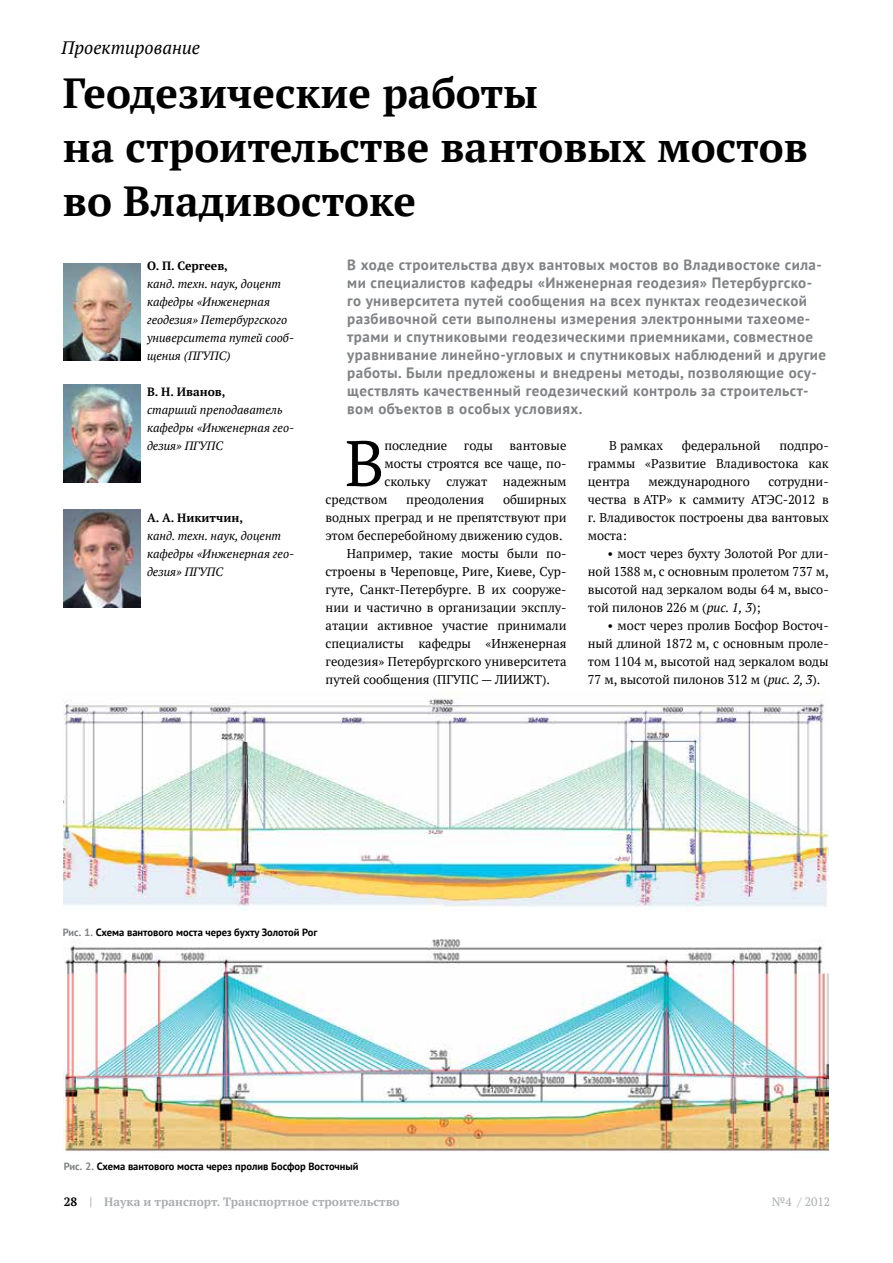
<style>
.page{position:relative;width:893px;height:1263px;background:#fff}
.page>*{position:absolute;margin:0;border:0;box-sizing:border-box;transform-origin:0 0}
.t1{font:64.2px "PT Serif";color:#000}
.t2{font:700 42px/54px "PT Serif";color:#000}
.t3{font:italic 18px "PT Serif";color:#000}
.t4{font:700 15px/18px "PT Sans";letter-spacing:.03em;color:#808285}
.t5{font:12.75px/18px "PT Serif";color:#000;text-align:justify}
.t6{font:italic 12px/18px "PT Serif";color:#000}
.t7{font:700 12px "PT Serif";color:#abadb0}
.t8{font:700 12px "PT Serif";color:#000}
.t9{font:12px "PT Serif";color:#abadb0}
.t10{font:700 10.5px "PT Sans";color:#000}
.s1{font-style:italic}
.s2{color:#808285}
.s3{color:#000}
</style>
<div class="page">
<img style="left:64px;top:263px;width:76px;height:98px">
<img style="left:64px;top:385px;width:76px;height:97px">
<img style="left:64px;top:509px;width:76px;height:98px">
<img style="left:64px;top:699px;width:764px;height:211px">
<img style="left:64px;top:940px;width:765px;height:212px">
<h3 class="t3" style="left:62px;top:36px;width:140px">Проектирование</h3>
<h2 class="t2" style="left:63px;top:65px;width:746px">Геодезические работы<br>на строительстве вантовых мостов во Владивостоке</h2>
<p class="t4" style="left:347px;top:255px;width:480px">В ходе строительства двух вантовых мостов во Владивостоке сила&shy;ми специалистов кафедры «Инженерная геодезия» Петербургско&shy;го университета путей сообщения на всех пунктах геодезической разбивочной сети выполнены измерения электронными тахеоме&shy;трами и спутниковыми геодезическими приемниками, совместное уравнивание линейно-угловых и спутниковых наблюдений и другие работы. Были предложены и внедрены методы, позволяющие осу&shy;ществлять качественный геодезический контроль за строительст&shy;вом объектов в особых условиях.</p>
<p class="t8" style="left:147px;top:258px;width:82px">О. П. Сергеев,</p>
<p class="t6" style="left:147px;top:275px;width:149px">канд. техн. наук, доцент кафедры «Инженерная геодезия» Петербургского университета путей сооб&shy;щения (ПГУПС)</p>
<p class="t8" style="left:147px;top:384px;width:80px">В. Н. Иванов,</p>
<p class="t6" style="left:147px;top:401px;width:149px">старший преподаватель кафедры «Инженерная гео&shy;дезия» ПГУПС</p>
<h1 class="t1" style="left:345px;top:422px;width:41px">В</h1>
<p class="t5" style="left:384px;top:436px;width:64px">последние</p>
<p class="t5" style="left:464px;top:436px;width:31px">годы</p>
<p class="t5" style="left:510px;top:436px;width:58px">вантовые</p>
<p class="t5" style="left:609px;top:436px;width:55px">В рамках</p>
<p class="t5" style="left:682px;top:436px;width:80px">федеральной</p>
<p class="t5" style="left:588px;top:436px;width:242px;text-indent:192px">подпро&shy;граммы «Развитие Владивостока как центра</p>
<p class="t5" style="left:384px;top:454px;width:184px">мосты строятся все чаще, по-</p>
<p class="t5" style="left:384px;top:472px;width:184px">скольку служат надежным</p>
<p class="t5" style="left:326px;top:490px;width:63px">средством</p>
<p class="t5" style="left:406px;top:490px;width:79px">преодоления</p>
<p class="t5" style="left:503px;top:490px;width:65px">обширных</p>
<p class="t5" style="left:326px;top:508px;width:242px">водных преград и не препятствуют при</p>
<p class="t5" style="left:326px;top:526px;width:238px">этом бесперебойному движению судов.</p>
<p class="t5" style="left:347px;top:544px;width:221px">Например, такие мосты были по-</p>
<p class="t5" style="left:326px;top:562px;width:242px">строены в Череповце, Риге, Киеве, Сур-</p>
<p class="t5" style="left:326px;top:580px;width:242px">гуте, Санкт-Петербурге. В их сооруже-</p>
<p class="t5" style="left:326px;top:598px;width:242px">нии и частично в организации эксплу-</p>
<p class="t5" style="left:326px;top:616px;width:242px">атации активное участие принимали</p>
<p class="t5" style="left:326px;top:634px;width:242px">специалисты кафедры «Инженерная</p>
<p class="t5" style="left:326px;top:652px;width:242px">геодезия» Петербургского университета</p>
<p class="t5" style="left:326px;top:670px;width:226px">путей сообщения (ПГУПС — ЛИИЖТ).</p>
<p class="t5" style="left:588px;top:472px;width:242px;text-indent:181px">сотрудни&shy;чества в АТР» к саммиту АТЭС-2012 в г. Владивосток построены два вантовых моста:</p>
<p class="t5" style="left:588px;top:544px;width:242px;text-indent:20px">• мост через бухту Золотой Рог дли&shy;ной 1388 м, с основным пролетом 737 м, высотой над зеркалом воды 64 м, высо&shy;той пилонов 226 м (<span class="s1">рис. 1, 3</span>);</p>
<p class="t5" style="left:588px;top:616px;width:242px;text-indent:20px">• мост через пролив Босфор Восточ&shy;ный длиной 1872 м, с основным проле&shy;том 1104 м, высотой над зеркалом воды 77 м, высотой пилонов 312 м (<span class="s1">рис. 2, 3</span>).</p>
<p class="t5" style="left:648px;top:472px;width:103px">международного</p>
<p class="t8" style="left:147px;top:510px;width:98px">А. А. Никитчин,</p>
<p class="t6" style="left:147px;top:527px;width:149px">канд. техн. наук, доцент кафедры «Инженерная гео&shy;дезия» ПГУПС</p>
<p class="t10" style="left:63px;top:925px;width:256px"><span class="s2">Рис. 1.</span> Схема вантового моста через бухту Золотой Рог</p>
<p class="t10" style="left:64px;top:1159px;width:296px"><span class="s2">Рис. 2.</span> Схема вантового моста через пролив Босфор Восточный</p>
<p class="t7" style="left:64px;top:1194px;width:337px"><span class="s3">28</span> | Наука и транспорт. Транспортное строительство</p>
<p class="t9" style="left:772px;top:1194px;width:60px">№4 / 2012</p>
</div>
